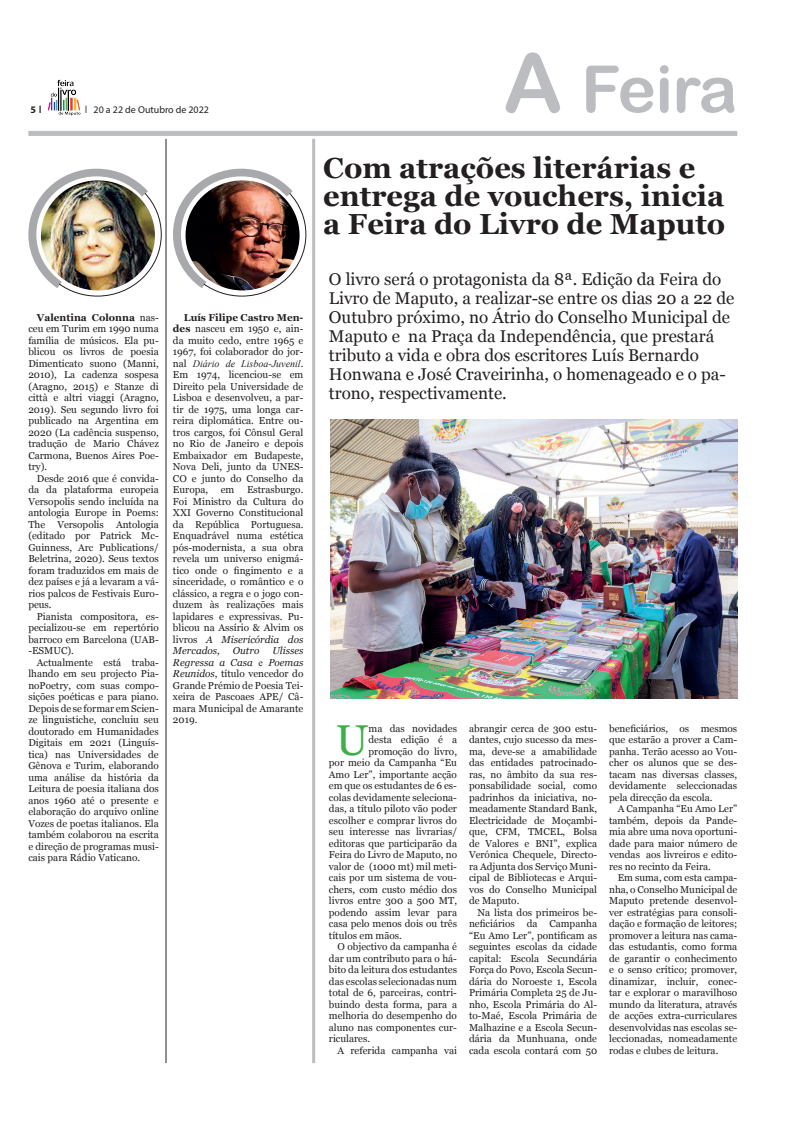
<style>
.page{position:relative;width:794px;height:1134px;background:#fff}
.page>*{position:absolute;margin:0;border:0;box-sizing:border-box;transform-origin:0 0}
.t1{font:65px "Arial Rounded MT Bold";letter-spacing:-.02em;color:#bcbdc0}
.t2{font:43.2px "Georgia";color:#40ae49}
.t3{font:700 29px/28px "Georgia";color:#231f20}
.t4{font:17px/19px "Georgia";color:#231f20}
.t5{font:10px/11.5px "Georgia";color:#231f20;text-align:justify}
.t6{font:italic 10px "Times New Roman";color:#231f20}
.t7{font:10px "Myriad Pro";color:#231f20}
.t8{font:italic 10px "Georgia";color:#231f20}
.t9{font:700 10px "Myriad Pro";color:#231f20}
.s1{font-family:"Gotham";font-weight:500}
.s2{font-family:"Gotham"}
.s3{font-weight:700}
.s4{font-family:"Georgia";font-style:normal}
.s5{font-style:italic}
.s6{font-family:"Times New Roman"}
.s7{font-size:82px}
</style>
<div class="page">
<div style="left:28px;top:131px;width:709px;height:5px;background:#bcbdc0"></div>
<img style="left:47px;top:80px;width:34px;height:36px">
<img style="left:28px;top:168px;width:134px;height:128px">
<img style="left:173px;top:168px;width:133px;height:128px">
<hr style="left:312px;top:139px;width:3px;height:924px;background:#bcbdc0">
<hr style="left:166px;top:139px;width:1px;height:924px;background:#231f20">
<img style="left:330px;top:420px;width:407px;height:279px">
<p class="t9" style="left:30px;top:103px;width:13px">5 <span class="s1">l</span></p>
<p class="t7" style="left:85px;top:103px;width:126px"><span class="s2">l</span> 20 a 22 de Outubro de 2022</p>
<p class="t5" style="left:28px;top:311px;width:132px;text-indent:8px"><span class="s3">Valentina Colonna</span> nas&shy;ceu em Turim em 1990 numa família de músicos. Ela pu&shy;blicou os livros de poesia Dimenticato suono (Manni, 2010), La cadenza sospesa (Aragno, 2015) e Stanze di città e altri viaggi (Aragno, 2019). Seu segundo livro foi publicado na Argentina em 2020 (La cadência suspenso, tradução de Mario Chávez Carmona, Buenos Aires Poe&shy;try).</p>
<p class="t5" style="left:28px;top:472px;width:132px;text-indent:9px">Desde 2016 que é convida&shy;da da plataforma europeia Versopolis sendo incluída na antologia Europe in Poems:<br>The Versopolis Antologia (editado por Patrick Mc-Guinness, Arc Publications/ Beletrina, 2020). Seus textos foram traduzidos em mais de dez países e já a levaram a vá&shy;rios palcos de Festivais Euro&shy;peus.</p>
<p class="t5" style="left:28px;top:610px;width:132px;text-indent:8px">Pianista compositora, es&shy;pecializou-se em repertório barroco em Barcelona (UAB--ESMUC).</p>
<p class="t5" style="left:28px;top:656px;width:132px;text-indent:8px">Actualmente está traba&shy;lhando em seu projecto Pia&shy;noPoetry, com suas compo&shy;sições poéticas e para piano.<br>Depois de se formar em Scien&shy;ze linguistiche, concluiu seu doutorado em Humanidades Digitais em 2021 (Linguís&shy;tica) nas Universidades de Gênova e Turim, elaborando uma análise da história da Leitura de poesia italiana dos anos 1960 até o presente e elaboração do arquivo online Vozes de poetas italianos. Ela também colaborou na escrita e direção de programas musi&shy;cais para Rádio Vaticano.</p>
<p class="t5" style="left:173px;top:311px;width:132px;text-indent:11px"><span class="s3">Luís Filipe Castro Men&shy;des</span> nasceu em 1950 e, ain&shy;da muito cedo, entre 1965 e 1967, foi colaborador do jor-</p>
<p class="t6" style="left:173px;top:357px;width:132px"><span class="s4">nal</span> Diário de Lisboa-Juvenil<span class="s4">.</span></p>
<p class="t5" style="left:173px;top:369px;width:132px">Em 1974, licenciou-se em Direito pela Universidade de Lisboa e desenvolveu, a par&shy;tir de 1975, uma longa car&shy;reira diplomática. Entre ou&shy;tros cargos, foi Cônsul Geral no Rio de Janeiro e depois Embaixador em Budapeste, Nova Deli, junto da UNES-CO e junto do Conselho da Europa,</p>
<p class="t5" style="left:173px;top:484px;width:132px;text-indent:74px">Estrasburgo.<br>Foi Ministro da Cultura do XXI Governo Constitucional da República Portuguesa.<br>Enquadrável numa estética pós-modernista, a sua obra revela um universo enigmá&shy;tico onde o fingimento e a sinceridade, o romântico e o clássico, a regra e o jogo con&shy;duzem às realizações mais lapidares e expressivas. Pu&shy;blicou na Assírio &amp; Alvim os livros <span class="s5">A Misericórdia dos Mercados</span>,</p>
<p class="t5" style="left:221px;top:484px;width:15px">em</p>
<p class="t5" style="left:173px;top:645px;width:132px;text-indent:99px"><span class="s5">Ulisses Regressa a Casa</span> <span class="s6">e</span> <span class="s5">Poemas Reunidos</span>, título vencedor do Grande Prémio de Poesia Tei&shy;xeira de Pascoaes APE/ Câ&shy;mara Municipal de Amarante 2019.</p>
<p class="t8" style="left:233px;top:644px;width:28px">Outro</p>
<h1 class="t1" style="left:503px;top:51px;width:235px"><span class="s7">A</span> Feira</h1>
<h3 class="t3" style="left:323px;top:152px;width:404px">Com atrações literárias e entrega de vouchers, inicia a Feira do Livro de Maputo</h3>
<p class="t4" style="left:329px;top:269px;width:407px">O livro será o protagonista da 8ª. Edição da Feira do Livro de Maputo, a realizar-se entre os dias 20 a 22 de Outubro próximo, no Átrio do Conselho Municipal de Maputo e na Praça da Independência, que prestará tributo a vida e obra dos escritores Luís Bernardo Honwana e José Craveirinha, o homenageado e o pa&shy;trono, respectivamente.</p>
<h2 class="t2" style="left:336px;top:708px;width:34px">U</h2>
<p class="t5" style="left:368px;top:722px;width:90px">ma das novidades</p>
<p class="t5" style="left:368px;top:734px;width:90px">desta edição é a</p>
<p class="t5" style="left:368px;top:745px;width:90px">promoção do livro,</p>
<p class="t5" style="left:329px;top:757px;width:130px">por meio da Campanha “Eu</p>
<p class="t5" style="left:329px;top:768px;width:130px">Amo Ler”, importante acção</p>
<p class="t5" style="left:329px;top:780px;width:130px">em que os estudantes de 6 es-</p>
<p class="t5" style="left:329px;top:791px;width:130px">colas devidamente seleciona-</p>
<p class="t5" style="left:329px;top:803px;width:130px">das, a título piloto vão poder</p>
<p class="t5" style="left:329px;top:814px;width:130px">escolher e comprar livros do</p>
<p class="t5" style="left:329px;top:826px;width:130px">seu interesse nas livrarias/</p>
<p class="t5" style="left:329px;top:837px;width:130px">editoras que participarão da</p>
<p class="t5" style="left:329px;top:849px;width:130px">Feira do Livro de Maputo, no</p>
<p class="t5" style="left:329px;top:860px;width:130px">valor de (1000 mt) mil meti-</p>
<p class="t5" style="left:329px;top:872px;width:130px">cais por um sistema de vou-</p>
<p class="t5" style="left:329px;top:883px;width:130px">chers, com custo médio dos</p>
<p class="t5" style="left:329px;top:895px;width:130px">livros entre 300 a 500 MT,</p>
<p class="t5" style="left:329px;top:906px;width:130px">podendo assim levar para</p>
<p class="t5" style="left:329px;top:918px;width:130px">casa pelo menos dois ou três</p>
<p class="t5" style="left:329px;top:929px;width:74px">títulos em mãos.</p>
<p class="t5" style="left:337px;top:941px;width:121px">O objectivo da campanha é</p>
<p class="t5" style="left:329px;top:952px;width:130px">dar um contributo para o há-</p>
<p class="t5" style="left:329px;top:964px;width:130px">bito da leitura dos estudantes</p>
<p class="t5" style="left:329px;top:975px;width:130px">das escolas selecionadas num</p>
<p class="t5" style="left:329px;top:987px;width:130px">total de 6, parceiras, contri-</p>
<p class="t5" style="left:329px;top:998px;width:130px">buindo desta forma, para a</p>
<p class="t5" style="left:329px;top:1010px;width:130px">melhoria do desempenho do</p>
<p class="t5" style="left:329px;top:1021px;width:130px">aluno nas componentes cur-</p>
<p class="t5" style="left:329px;top:1033px;width:43px">riculares.</p>
<p class="t5" style="left:337px;top:1044px;width:121px">A referida campanha vai</p>
<p class="t5" style="left:469px;top:722px;width:130px">abrangir cerca de 300 estu&shy;dantes, cujo sucesso da mes&shy;ma, deve-se a amabilidade das entidades patrocinado&shy;ras, no âmbito da sua res&shy;ponsabilidade social, como padrinhos da iniciativa, no&shy;meadamente Standard Bank, Electricidade de Moçambi&shy;que, CFM, TMCEL, Bolsa de Valores e BNI”, explica Verónica Chequele, Directo&shy;ra Adjunta dos Serviço Muni&shy;cipal de Bibliotecas e Arqui&shy;vos do Conselho Municipal de Maputo.</p>
<p class="t5" style="left:469px;top:906px;width:130px;text-indent:8px">Na lista dos primeiros be&shy;neficiários da Campanha “Eu Amo Ler”, pontificam as seguintes escolas da cidade capital: Escola Secundária Força do Povo, Escola Secun&shy;dária do Noroeste 1, Escola Primária Completa 25 de Ju&shy;nho, Escola Primária do Al&shy;to-Maé, Escola Primária de Malhazine e a Escola Secun&shy;dária da Munhuana, onde cada escola contará com 50</p>
<p class="t5" style="left:609px;top:722px;width:130px">beneficiários, os mesmos que estarão a prover a Cam&shy;panha. Terão acesso ao Vou&shy;cher os alunos que se des&shy;tacam nas diversas classes, devidamente seleccionadas pela direcção da escola.</p>
<p class="t5" style="left:609px;top:803px;width:130px;text-indent:8px">A Campanha “Eu Amo Ler” também, depois da Pande&shy;mia abre uma nova oportuni&shy;dade para maior número de vendas aos livreiros e edito&shy;res no recinto da Feira.</p>
<p class="t5" style="left:609px;top:872px;width:130px;text-indent:8px">Em suma, com esta campa&shy;nha, o Conselho Municipal de Maputo pretende desenvol&shy;ver estratégias para consoli&shy;dação e formação de leitores; promover a leitura nas cama&shy;das estudantis, como forma de garantir o conhecimento e o senso crítico; promover, dinamizar, incluir, conec&shy;tar e explorar o maravilhoso mundo da literatura, através de acções extra-curriculares desenvolvidas nas escolas se&shy;leccionadas, nomeadamente rodas e clubes de leitura.</p>
</div>
